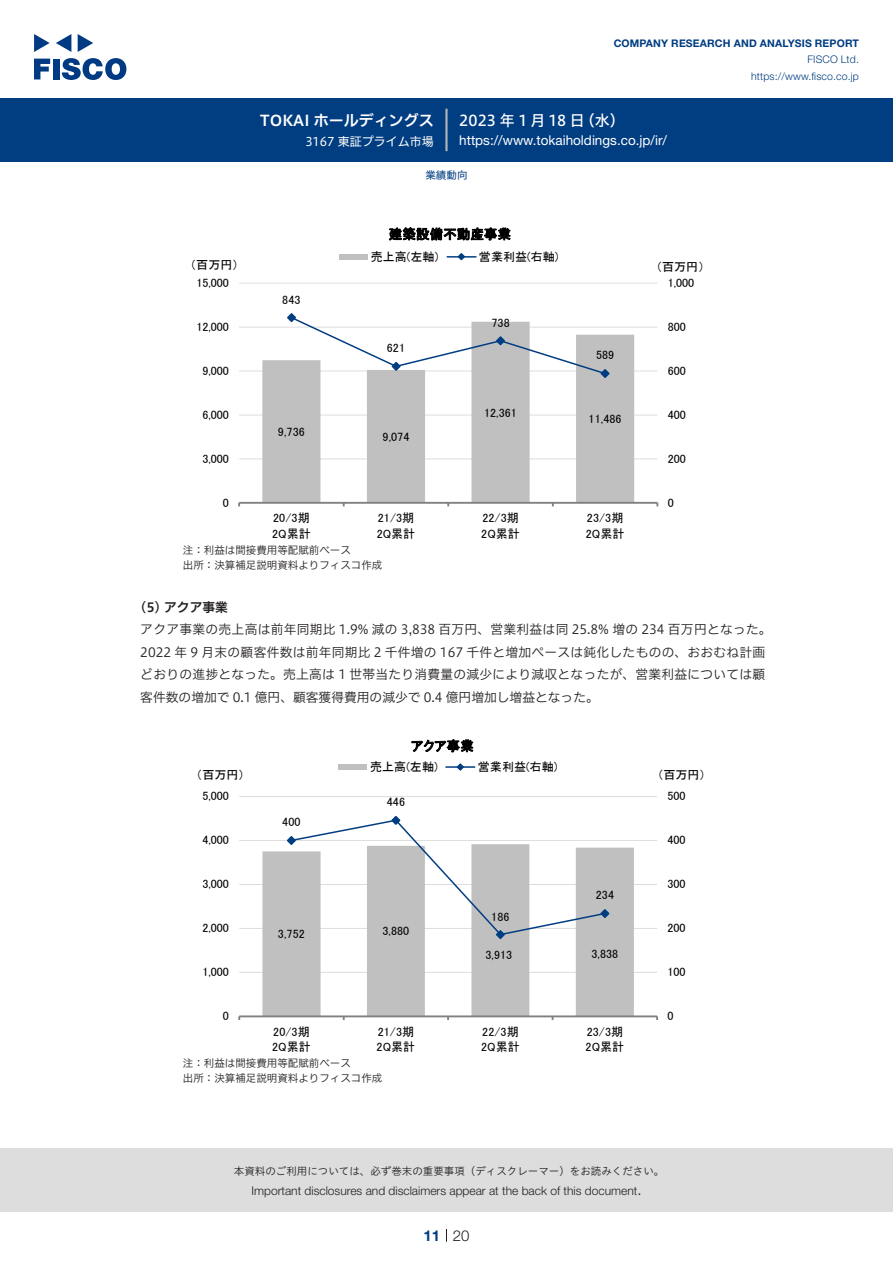
<style>
.page{position:relative;width:893px;height:1263px;background:#fff}
.page>*{position:absolute;margin:0;border:0;box-sizing:border-box;transform-origin:0 0}
.t1{font:15px "Hiragino UD Sans F Std N W5";letter-spacing:.005em;color:#fff}
.t2{font:15px "Hiragino UD Sans F Std N W6";color:#fff}
.t3{font:300 15px "Helvetica Neue LT Std";color:#231f20}
.t4{font:700 15px "Helvetica Neue LT Std";color:#003d81}
.t5{font:13.5px "Helvetica Neue LT Std";color:#fff}
.t6{font:13.5px "MS P Gothic";letter-spacing:.01em;color:#000}
.t7{font:12.75px/22.5px "Hiragino UD Sans F Std N W3";letter-spacing:.02em;color:#231f20}
.t8{font:12.75px "Hiragino UD Sans F Std N W6";color:#231f20}
.t9{font:12.15px "MS P Gothic";letter-spacing:.005em;color:#000}
.t10{font:12px/15.6px "MS P Gothic";letter-spacing:.005em;color:#000}
.t11{font:300 12px "Helvetica Neue LT Std";color:#231f20}
.t12{font:12px "Hiragino UD Sans F Std N W4";color:#fff}
.t13{font:10.5px/15px "Hiragino UD Sans F Std N W3";color:#231f20}
.t14{font:10.5px "Hiragino UD Sans Std W3";color:#231f20}
.t15{font:700 10.5px "Helvetica Neue LT Std";letter-spacing:.015em;color:#003d81}
.t16{font:300 10.5px/16.5px "Helvetica Neue LT Std";letter-spacing:.015em;color:#003d81;text-align:right}
.t17{font:10.5px "Hiragino UD Sans F Std N W4";color:#003d81}
</style>
<div class="page">
<div style="left:0;top:1148px;width:893px;height:64px;background:#ddd"></div>
<svg style="left:34px;top:59px;width:16px;height:20px"></svg>
<div style="left:53px;top:59px;width:6px;height:20px;background:#003a83"></div>
<svg style="left:62px;top:58px;width:64px;height:22px"></svg>
<svg style="left:34px;top:34px;width:16px;height:18px"></svg>
<svg style="left:78px;top:34px;width:15px;height:18px"></svg>
<svg style="left:56px;top:34px;width:15px;height:18px"></svg>
<div style="left:0;top:98px;width:893px;height:64px;background:#003d81"></div>
<hr style="left:445px;top:109px;width:3px;height:42px;background:#b5b5b6">
<svg style="left:446px;top:1229px;width:1px;height:13px"></svg>
<hr style="left:239px;top:459px;width:418px;height:1px;background:#ddd">
<hr style="left:239px;top:415px;width:418px;height:1px;background:#ddd">
<hr style="left:239px;top:371px;width:418px;height:1px;background:#ddd">
<hr style="left:239px;top:327px;width:418px;height:1px;background:#ddd">
<hr style="left:239px;top:283px;width:418px;height:1px;background:#ddd">
<svg style="left:262px;top:326px;width:372px;height:176px;fill:#c0c0c0"></svg>
<hr style="left:239px;top:502px;width:418px;height:2px;background:#808080">
<svg style="left:286px;top:313px;width:325px;height:66px"></svg>
<div style="left:339px;top:254px;width:29px;height:6px;background:#c0c0c0"></div>
<hr style="left:447px;top:256px;width:29px;height:2px;background:#003d81">
<svg style="left:456px;top:253px;width:10px;height:8px"></svg>
<hr style="left:239px;top:972px;width:418px;height:1px;background:#ddd">
<hr style="left:239px;top:928px;width:418px;height:1px;background:#ddd">
<hr style="left:239px;top:884px;width:418px;height:1px;background:#ddd">
<hr style="left:239px;top:840px;width:418px;height:1px;background:#ddd">
<hr style="left:239px;top:796px;width:418px;height:1px;background:#ddd">
<svg style="left:262px;top:847px;width:372px;height:168px;fill:#c0c0c0"></svg>
<hr style="left:239px;top:1015px;width:418px;height:2px;background:#808080">
<svg style="left:285px;top:815px;width:326px;height:125px"></svg>
<div style="left:338px;top:764px;width:29px;height:6px;background:#c0c0c0"></div>
<hr style="left:446px;top:766px;width:29px;height:2px;background:#003d81">
<svg style="left:455px;top:763px;width:10px;height:8px"></svg>
<p class="t2" style="left:260px;top:109px;width:175px">TOKAI ホールディングス</p>
<p class="t12" style="left:305px;top:132px;width:130px">3167 東証プライム市場</p>
<p class="t15" style="left:614px;top:37px;width:247px">COMPANY RESEARCH AND ANALYSIS REPORT</p>
<p class="t16" style="left:751px;top:51px;width:109px">FISCO Ltd. https://www.fisco.co j p.</p>
<p class="t1" style="left:580px;top:109px;width:46px">（水(</p>
<p class="t1" style="left:459px;top:109px;width:127px">2023 年 1 月 18 日</p>
<p class="t5" style="left:459px;top:132px;width:209px">https://www.tokaiholdings. c o j p. /i r/</p>
<p class="t17" style="left:425px;top:167px;width:43px">業績動向</p>
<p class="t10" style="left:190px;top:257px;width:50px">（百万円）</p>
<p class="t6" style="left:389px;top:227px;width:124px">建築設備不動産事業</p>
<p class="t10" style="left:479px;top:249px;width:81px">営業利益(右軸(</p>
<p class="t10" style="left:371px;top:249px;width:69px">売上高(左軸)</p>
<p class="t10" style="left:656px;top:258px;width:50px">（百万円(</p>
<p class="t10" style="left:196px;top:275px;width:34px">15,000</p>
<p class="t10" style="left:668px;top:275px;width:28px">1,000</p>
<p class="t10" style="left:282px;top:291px;width:20px">843</p>
<p class="t10" style="left:196px;top:319px;width:34px">12,000</p>
<p class="t9" style="left:491px;top:316px;width:20px">738</p>
<p class="t10" style="left:668px;top:319px;width:20px">800</p>
<p class="t10" style="left:387px;top:340px;width:20px">621</p>
<p class="t10" style="left:596px;top:347px;width:20px">589</p>
<p class="t10" style="left:202px;top:363px;width:28px">9,000</p>
<p class="t10" style="left:668px;top:363px;width:20px">600</p>
<p class="t9" style="left:202px;top:408px;width:28px">6,000</p>
<p class="t10" style="left:484px;top:404px;width:34px">12,361</p>
<p class="t10" style="left:589px;top:411px;width:34px">11,486</p>
<p class="t9" style="left:668px;top:408px;width:20px">400</p>
<p class="t9" style="left:278px;top:425px;width:28px">9,736</p>
<p class="t9" style="left:383px;top:430px;width:28px">9,074</p>
<p class="t10" style="left:202px;top:451px;width:28px">3,000</p>
<p class="t10" style="left:668px;top:451px;width:20px">200</p>
<p class="t10" style="left:223px;top:495px;width:8px">0</p>
<p class="t10" style="left:668px;top:495px;width:8px">0</p>
<p class="t10" style="left:273px;top:510px;width:38px">20/3期</p>
<p class="t9" style="left:272px;top:527px;width:40px">2Q累計</p>
<p class="t10" style="left:378px;top:510px;width:38px">21/3期</p>
<p class="t9" style="left:377px;top:527px;width:40px">2Q累計</p>
<p class="t10" style="left:482px;top:510px;width:38px">22/3期</p>
<p class="t9" style="left:481px;top:527px;width:40px">2Q累計</p>
<p class="t10" style="left:587px;top:510px;width:38px">23/3期</p>
<p class="t9" style="left:586px;top:527px;width:40px">2Q累計</p>
<p class="t13" style="left:183px;top:541px;width:201px">注：利益は間接費用等配賦前ベース<br>出所：決算補足説明資料よりフィスコ作成</p>
<p class="t8" style="left:140px;top:597px;width:89px">5( ) アクア事業</p>
<p class="t7" style="left:140px;top:617px;width:633px">アクア事業の売上高は前年同期比 1.9% 減の 3,838 百万円、営業利益は同 25.8% 増の 234 百万円となった。2022 年 9 月末の顧客件数は前年同期比 2 千件増の 167 千件と増加ペースは鈍化したものの、おおむね計画どおりの進捗となった。売上高は 1 世帯当たり消費量の減少により減収となったが、営業利益については顧客件数の増加で 0.1 億円、顧客獲得費用の減少で 0.4 億円増加し増益となった。</p>
<p class="t10" style="left:196px;top:767px;width:50px">（百万円）</p>
<p class="t10" style="left:202px;top:788px;width:28px">5,000</p>
<p class="t10" style="left:202px;top:832px;width:28px">4,000</p>
<p class="t10" style="left:202px;top:876px;width:28px">3,000</p>
<p class="t10" style="left:202px;top:920px;width:28px">2,000</p>
<p class="t10" style="left:202px;top:964px;width:28px">1,000</p>
<p class="t10" style="left:223px;top:1008px;width:8px">0</p>
<p class="t6" style="left:411px;top:739px;width:64px">アクア事業</p>
<p class="t10" style="left:282px;top:814px;width:20px">400</p>
<p class="t10" style="left:278px;top:926px;width:28px">3,752</p>
<p class="t10" style="left:370px;top:759px;width:69px">売上高(左軸)</p>
<p class="t9" style="left:387px;top:796px;width:20px">446</p>
<p class="t10" style="left:382px;top:923px;width:28px">3,880</p>
<p class="t10" style="left:478px;top:759px;width:81px">営業利益(右軸(</p>
<p class="t10" style="left:491px;top:908px;width:20px">186</p>
<p class="t10" style="left:485px;top:947px;width:28px">3,913</p>
<p class="t10" style="left:596px;top:887px;width:20px">234</p>
<p class="t10" style="left:591px;top:946px;width:28px">3,838</p>
<p class="t10" style="left:272px;top:1024px;width:40px">20/3期<br>2Q累計</p>
<p class="t10" style="left:377px;top:1024px;width:40px">21/3期<br>2Q累計</p>
<p class="t10" style="left:481px;top:1024px;width:40px">22/3期<br>2Q累計</p>
<p class="t10" style="left:586px;top:1024px;width:40px">23/3期<br>2Q累計</p>
<p class="t13" style="left:183px;top:1055px;width:201px">注：利益は間接費用等配賦前ベース<br>出所：決算補足説明資料よりフィスコ作成</p>
<p class="t10" style="left:657px;top:767px;width:50px">（百万円(</p>
<p class="t10" style="left:668px;top:788px;width:20px">500</p>
<p class="t10" style="left:668px;top:832px;width:20px">400</p>
<p class="t10" style="left:668px;top:876px;width:20px">300</p>
<p class="t10" style="left:668px;top:920px;width:20px">200</p>
<p class="t10" style="left:668px;top:964px;width:20px">100</p>
<p class="t10" style="left:668px;top:1008px;width:8px">0</p>
<p class="t14" style="left:234px;top:1163px;width:432px">本資料のご利用については、必ず巻末の重要事項（ディスクレーマー）をお読みください。</p>
<p class="t3" style="left:637px;top:1180px;width:6px">.</p>
<p class="t11" style="left:251px;top:1183px;width:387px">Important disclosures and disclaimers appear at the back of this document</p>
<p class="t4" style="left:423px;top:1226px;width:18px">11</p>
<p class="t3" style="left:453px;top:1226px;width:18px">20</p>
</div>
